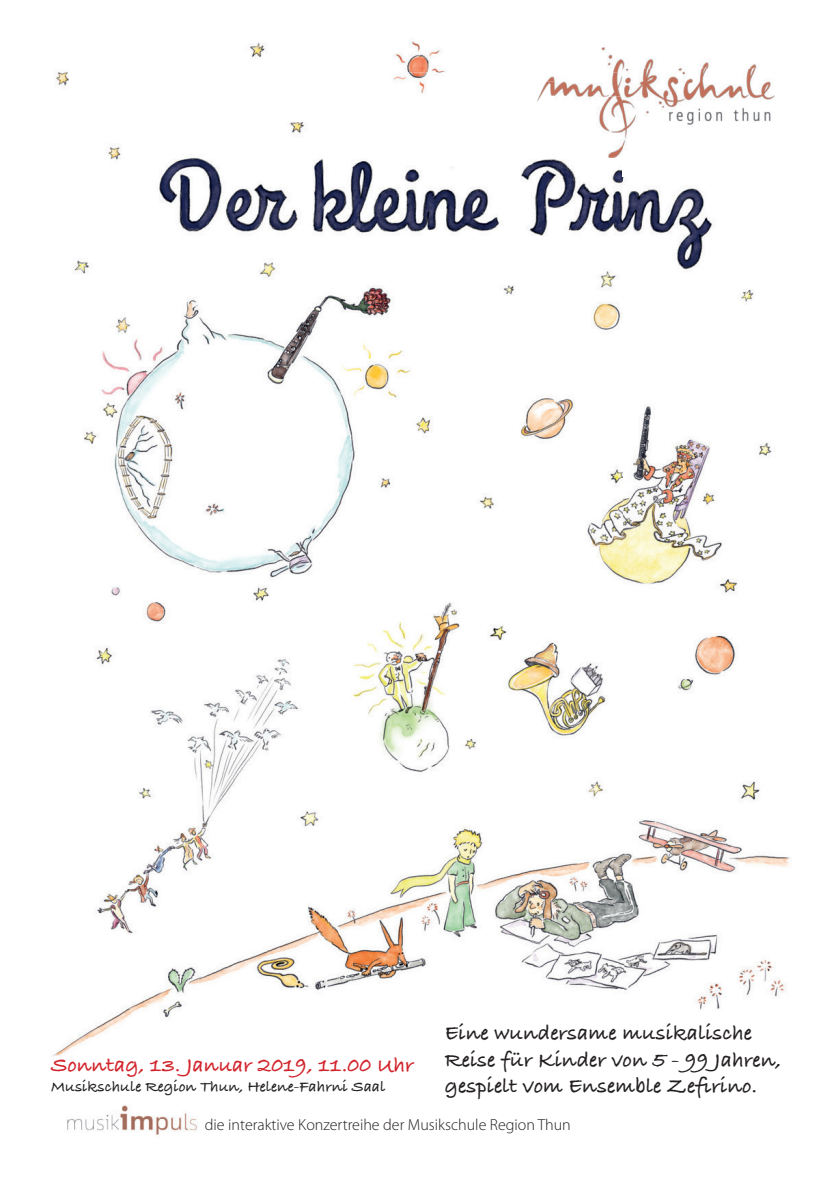
<style>
.page{position:relative;width:840px;height:1191px;background:#fff}
.page>*{position:absolute;margin:0;border:0;box-sizing:border-box;transform-origin:0 0}
.t1{font:700 22px/26.4px "Bradley Hand ITCTT";color:#231f20}
.t2{font:700 22px "Bradley Hand ITCTT";color:#d1232a}
.t3{font:300 16px "Myriad Pro";color:#231f20}
.t4{font:700 16px "Bradley Hand ITCTT";color:#231f20}
</style>
<div class="page">
<img style="left:52px;top:122px;width:570px;height:935px">
<img style="left:622px;top:177px;width:168px;height:833px">
<img style="left:59px;top:41px;width:386px;height:31px">
<img style="left:55px;top:72px;width:388px;height:22px">
<img style="left:67px;top:1105px;width:131px;height:30px">
<div style="left:454px;top:82px;width:99px;height:71px;background:#fff"></div>
<img style="left:536px;top:72px;width:86px;height:86px">
<img style="left:601px;top:47px;width:156px;height:25px">
<img style="left:622px;top:69px;width:152px;height:81px">
<img style="left:536px;top:82px;width:17px;height:71px">
<div style="left:69px;top:70px;width:278px;height:52px;background:#fff"></div>
<svg style="left:417px;top:122px;width:108px;height:45px"></svg>
<div style="left:353px;top:90px;width:46px;height:15px;background:#fff"></div>
<p class="t1" style="left:444px;top:1019px;width:337px">Eine wundersame musikalische<br>Reise für Kinder von 5 - 99 Jahren, gespielt vom Ensemble Zefirino.</p>
<p class="t3" style="left:205px;top:1115px;width:367px">die interaktive Konzertreihe der Musikschule Region Thun</p>
<p class="t2" style="left:51px;top:1048px;width:364px">Sonntag, 13. Januar 2019, 11.00 Uhr</p>
<p class="t4" style="left:51px;top:1073px;width:335px">Musikschule Region Thun, Helene-Fahrni Saal</p>
</div>
